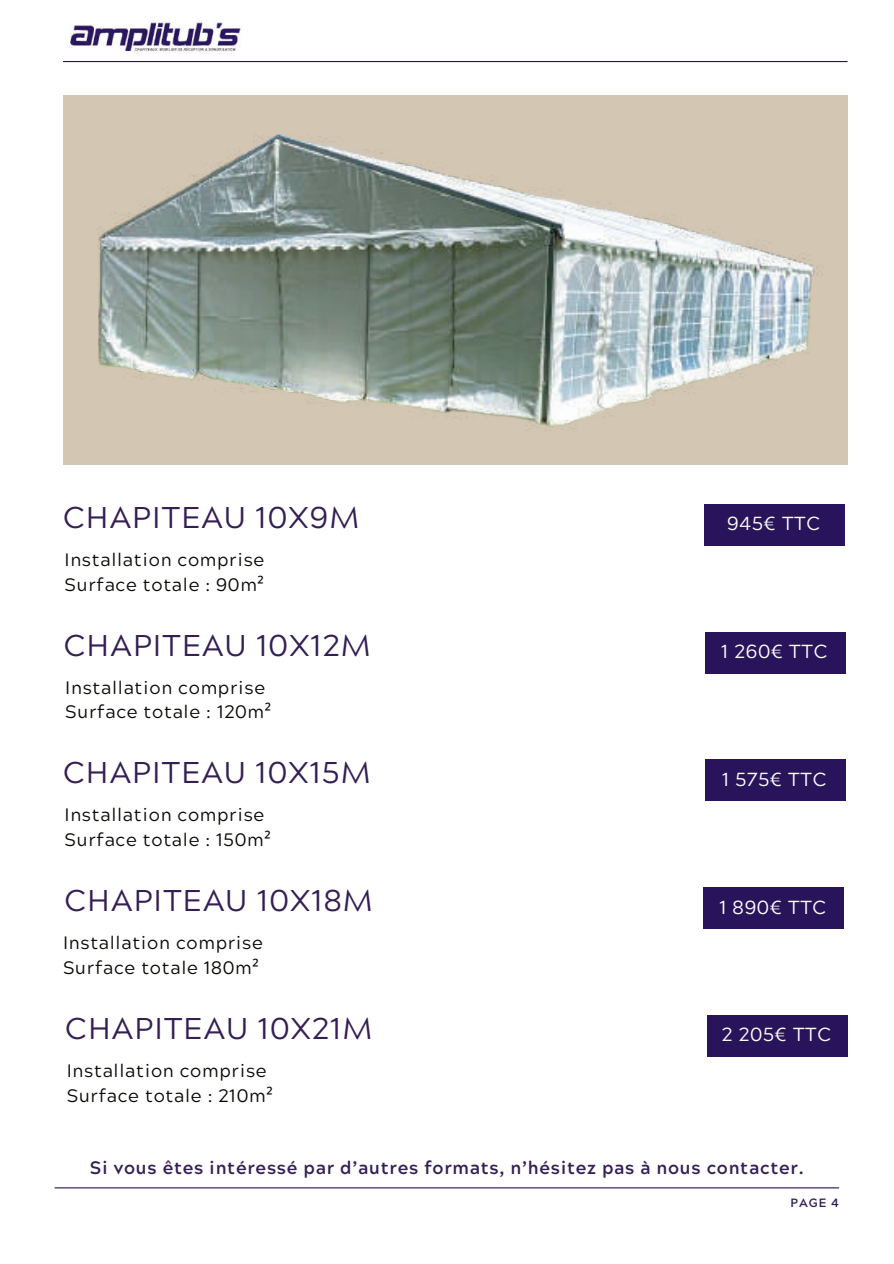
<style>
.page{position:relative;width:894px;height:1264px;background:#fff}
.page>*{position:absolute;margin:0;border:0;box-sizing:border-box;transform-origin:0 0}
.t1{font:30px "Acherus Grotesque";letter-spacing:.04em;color:#341e54}
.t2{font:18.9px "Acherus Grotesque";letter-spacing:.04em;color:#fff}
.t3{font:18px/24.8px "Acherus Grotesque";letter-spacing:.04em;color:#080704}
.t4{font:700 18px "Acherus Grotesque";letter-spacing:.04em;color:#341e54}
.t5{font:700 12px "Acherus Grotesque";color:#341e54}
.s1{font-family:"Noto Sans"}
</style>
<div class="page">
<hr style="left:63px;top:61px;width:784px;height:1px;background:#29145b">
<img style="left:70px;top:22px;width:171px;height:32px">
<hr style="left:55px;top:1187px;width:783px;height:1px;background:#29145b">
<div style="left:63px;top:95px;width:784px;height:370px;background:#d3c6b3"></div>
<img style="left:97px;top:134px;width:721px;height:297px">
<div style="left:704px;top:631px;width:141px;height:42px;background:#29145b"></div>
<div style="left:704px;top:759px;width:141px;height:42px;background:#29145b"></div>
<div style="left:703px;top:887px;width:140px;height:42px;background:#29145b"></div>
<div style="left:706px;top:1014px;width:141px;height:42px;background:#29145b"></div>
<div style="left:703px;top:504px;width:141px;height:42px;background:#29145b"></div>
<h1 class="t1" style="left:63px;top:492px;width:297px">CHAPITEAU 10X9M</h1>
<p class="t3" style="left:64px;top:546px;width:201px">Installation comprise<br>Surface totale : 90m<span class="s1">²</span></p>
<h1 class="t1" style="left:64px;top:620px;width:308px">CHAPITEAU 10X12M</h1>
<p class="t3" style="left:65px;top:674px;width:207px">Installation comprise<br>Surface totale : 120m<span class="s1">²</span></p>
<h1 class="t1" style="left:63px;top:747px;width:309px">CHAPITEAU 10X15M</h1>
<p class="t3" style="left:64px;top:801px;width:208px">Installation comprise<br>Surface totale : 150m<span class="s1">²</span></p>
<h1 class="t1" style="left:64px;top:875px;width:309px">CHAPITEAU 10X18M</h1>
<p class="t3" style="left:63px;top:929px;width:201px">Installation comprise<br>Surface totale 180m<span class="s1">²</span></p>
<h1 class="t1" style="left:65px;top:1003px;width:308px">CHAPITEAU 10X21M</h1>
<p class="t3" style="left:67px;top:1057px;width:207px">Installation comprise<br>Surface totale : 210m<span class="s1">²</span></p>
<p class="t2" style="left:726px;top:508px;width:95px">945€ TTC</p>
<p class="t2" style="left:721px;top:635px;width:108px">1 260€ TTC</p>
<p class="t2" style="left:722px;top:763px;width:106px">1 575€ TTC</p>
<p class="t2" style="left:719px;top:891px;width:108px">1 890€ TTC</p>
<p class="t2" style="left:721px;top:1018px;width:111px">2 205€ TTC</p>
<p class="t4" style="left:90px;top:1152px;width:715px">Si vous êtes intéressé par d’autres formats, n’hésitez pas à nous contacter.</p>
<p class="t5" style="left:790px;top:1192px;width:50px">PAGE 4</p>
</div>
